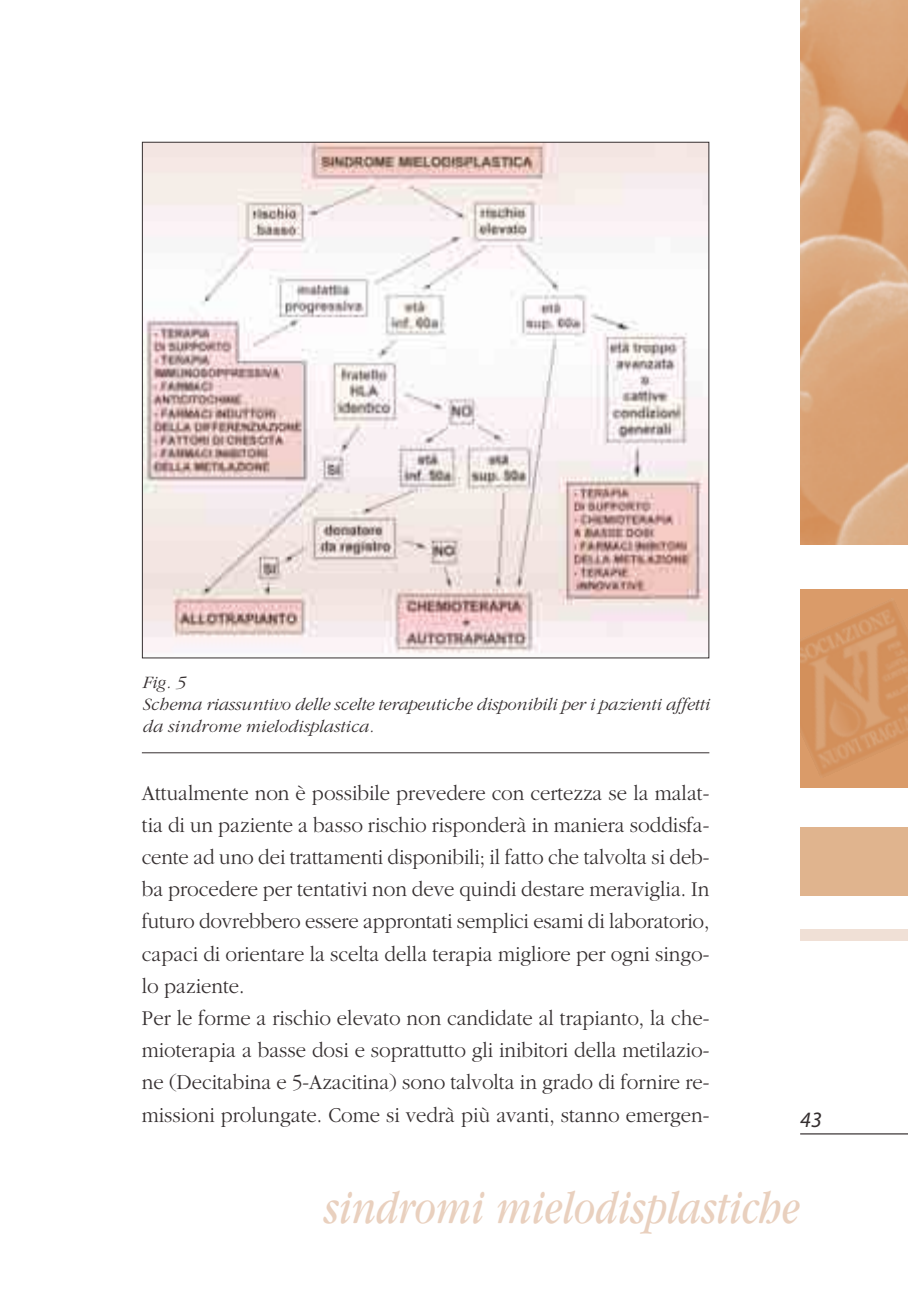
<style>
.page{position:relative;width:908px;height:1304px;background:#fff}
.page>*{position:absolute;margin:0;border:0;box-sizing:border-box;transform-origin:0 0}
.t1{font:italic 50px "Garamond";color:#e9d0be;scale:.8 1}
.t2{font:300 22px/32.2px "Garamond";color:#352f30;scale:.94 1}
.t3{font:italic 22px "Myriad";color:#352f30}
.t4{font:italic 300 18px/22px "Garamond";letter-spacing:-.005em;color:#352f30}
</style>
<div class="page">
<hr style="left:799px;top:1133px;width:108px;height:1px;background:#352f30">
<img style="left:800px;top:0;width:107px;height:544px">
<div style="left:799px;top:590px;width:108px;height:198px;background:#da9b69"></div>
<img style="left:799px;top:599px;width:108px;height:179px">
<div style="left:799px;top:828px;width:108px;height:68px;background:#e0b48e"></div>
<div style="left:799px;top:930px;width:108px;height:11px;background:#f0e0d6"></div>
<img style="left:144px;top:144px;width:563px;height:510px">
<hr style="left:142px;top:752px;width:567px;height:1px;background:#352f30">
<p class="t4" style="left:142px;top:672px;width:568px">Fig. 5<br>Schema riassuntivo delle scelte terapeutiche disponibili per i pazienti affetti da sindrome mielodisplastica.</p>
<p class="t2" style="left:142px;top:778px;width:605px">Attualmente non è possibile prevedere con certezza se la malat&shy;tia di un paziente a basso rischio risponderà in maniera soddisfa&shy;cente ad uno dei trattamenti disponibili; il fatto che talvolta si deb&shy;ba procedere per tentativi non deve quindi destare meraviglia. In futuro dovrebbero essere approntati semplici esami di laboratorio, capaci di orientare la scelta della terapia migliore per ogni singo&shy;lo paziente.<br>Per le forme a rischio elevato non candidate al trapianto, la che&shy;mioterapia a basse dosi e soprattutto gli inibitori della metilazio&shy;ne (Decitabina e 5-Azacitina) sono talvolta in grado di fornire re&shy;missioni prolungate. Come si vedrà più avanti, stanno emergen-</p>
<p class="t3" style="left:799px;top:1111px;width:23px">43</p>
<h1 class="t1" style="left:324px;top:1191px;width:596px">sindromi mielodisplastiche</h1>
</div>
